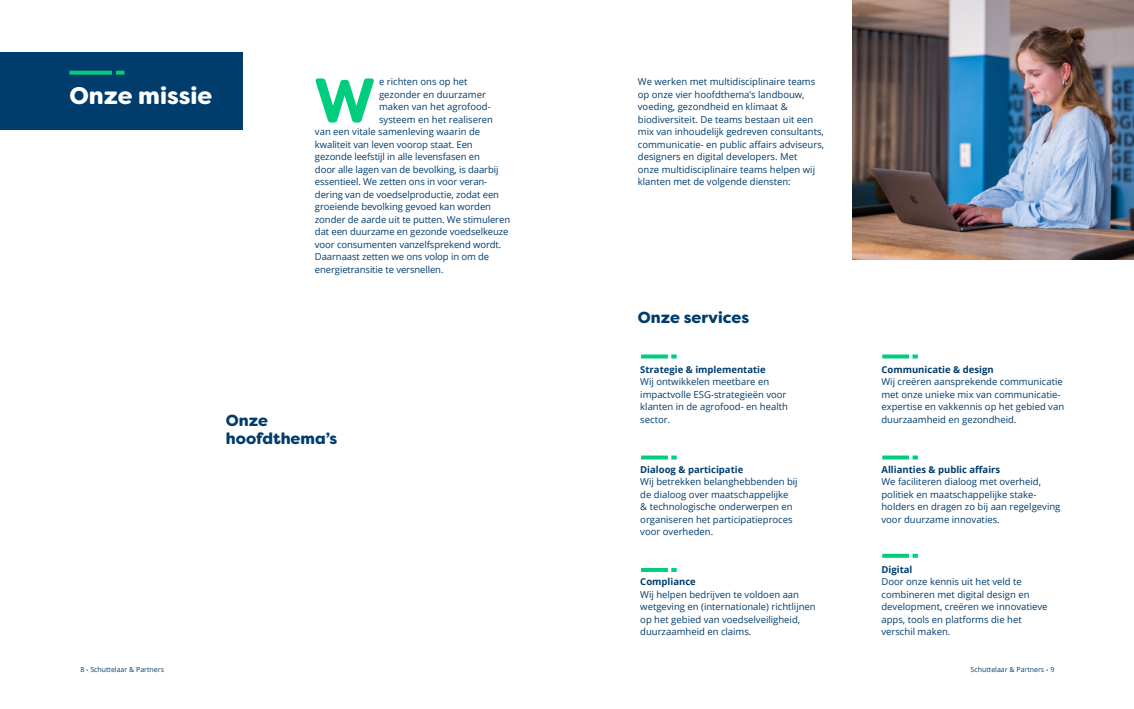
<style>
.page{position:relative;width:1134px;height:709px;background:#fff}
.page>*{position:absolute;margin:0;border:0;box-sizing:border-box;transform-origin:0 0}
.t1{font:700 63.1px "Filson Soft";color:#00cd7d}
.t2{font:900 24px "Filson Soft";color:#fff}
.t3{font:900 16px/18px "Filson Soft";color:#003c6c}
.t4{font:9.5px/12.5px "Open Sans";color:#003c6c}
.t5{font:700 9.5px "Open Sans";color:#003c6c}
.t6{font:7px "Open Sans";color:#003c6c}
.s1{font-family:"Georgia";font-weight:700}
</style>
<div class="page">
<div style="left:0;top:52px;width:242px;height:78px;background:#003c6c"></div>
<svg style="left:69px;top:71px;width:43px;height:4px"></svg>
<svg style="left:116px;top:71px;width:8px;height:4px"></svg>
<img style="left:853px;top:0;width:281px;height:259px">
<svg style="left:641px;top:354px;width:27px;height:4px"></svg>
<svg style="left:671px;top:354px;width:6px;height:4px"></svg>
<svg style="left:882px;top:354px;width:27px;height:4px"></svg>
<svg style="left:912px;top:354px;width:6px;height:4px"></svg>
<svg style="left:641px;top:455px;width:27px;height:4px"></svg>
<svg style="left:671px;top:455px;width:6px;height:4px"></svg>
<svg style="left:882px;top:455px;width:27px;height:4px"></svg>
<svg style="left:912px;top:455px;width:6px;height:4px"></svg>
<hr style="left:641px;top:568px;width:27px;height:4px;background:#00cd7d">
<svg style="left:671px;top:568px;width:6px;height:4px"></svg>
<svg style="left:882px;top:554px;width:27px;height:4px"></svg>
<svg style="left:912px;top:554px;width:6px;height:4px"></svg>
<h2 class="t2" style="left:69px;top:80px;width:144px">Onze missie</h2>
<h1 class="t1" style="left:313px;top:60px;width:64px">W</h1>
<p class="t4" style="left:379px;top:75px;width:90px">e richten ons op het</p>
<p class="t4" style="left:379px;top:88px;width:108px">gezonder en duurzamer</p>
<p class="t4" style="left:379px;top:100px;width:113px">maken van het agrofood-</p>
<p class="t4" style="left:379px;top:113px;width:115px">systeem en het realiseren</p>
<p class="t4" style="left:315px;top:125px;width:167px">van een vitale samenleving waarin de</p>
<p class="t4" style="left:315px;top:138px;width:159px">kwaliteit van leven voorop staat. Een</p>
<p class="t4" style="left:315px;top:150px;width:166px">gezonde leefstijl in alle levensfasen en</p>
<p class="t4" style="left:315px;top:163px;width:185px">door alle lagen van de bevolking, is daarbij</p>
<p class="t4" style="left:315px;top:175px;width:174px">essentieel. We zetten ons in voor veran-</p>
<p class="t4" style="left:315px;top:188px;width:186px">dering van de voedselproductie, zodat een</p>
<p class="t4" style="left:315px;top:200px;width:178px">groeiende bevolking gevoed kan worden</p>
<p class="t4" style="left:315px;top:213px;width:197px">zonder de aarde uit te putten. We stimuleren</p>
<p class="t4" style="left:315px;top:225px;width:195px">dat een duurzame en gezonde voedselkeuze</p>
<p class="t4" style="left:315px;top:238px;width:188px">voor consumenten vanzelfsprekend wordt.</p>
<p class="t4" style="left:315px;top:250px;width:176px">Daarnaast zetten we ons volop in om de</p>
<p class="t4" style="left:315px;top:263px;width:130px">energietransitie te versnellen.</p>
<h3 class="t3" style="left:226px;top:411px;width:113px">Onze hoofdthema’s</h3>
<p class="t4" style="left:638px;top:75px;width:188px">We werken met multidisciplinaire teams op onze vier hoofdthema’s landbouw, voeding, gezondheid en klimaat &amp; biodiversiteit. De teams bestaan uit een mix van inhoudelijk gedreven consultants, communicatie- en public affairs adviseurs, designers en digital developers. Met<br>onze multidisciplinaire teams helpen wij klanten met de volgende diensten:</p>
<h3 class="t3" style="left:638px;top:309px;width:113px">Onze services</h3>
<p class="t5" style="left:640px;top:362px;width:127px">Strategie &amp; implementatie</p>
<p class="t5" style="left:881px;top:362px;width:114px">Communicatie &amp; design</p>
<p class="t4" style="left:640px;top:375px;width:149px">Wij ontwikkelen meetbare en impactvolle ESG-strategieën voor klanten in de agrofood- en health sector.</p>
<p class="t4" style="left:881px;top:375px;width:184px">Wij creëren aansprekende communicatie met onze unieke mix van communicatie&shy;expertise en vakkennis op het gebied van duurzaamheid en gezondheid.</p>
<p class="t5" style="left:640px;top:462px;width:105px">Dialoog &amp; participatie</p>
<p class="t5" style="left:881px;top:462px;width:120px">Allianties &amp; public affairs</p>
<p class="t4" style="left:640px;top:475px;width:159px">Wij betrekken belanghebbenden bij de dialoog over maatschappelijke &amp; technologische onderwerpen en organiseren het participatieproces voor overheden.</p>
<p class="t4" style="left:881px;top:475px;width:180px">We faciliteren dialoog met overheid, politiek en maatschappelijke stake&shy;holders en dragen zo bij aan regelgeving voor duurzame innovaties.</p>
<p class="t5" style="left:640px;top:575px;width:57px">Compliance</p>
<p class="t4" style="left:640px;top:588px;width:177px">Wij helpen bedrijven te voldoen aan wetgeving en (internationale) richtlijnen op het gebied van voedselveiligheid, duurzaamheid en claims.</p>
<p class="t5" style="left:881px;top:562px;width:32px">Digital</p>
<p class="t4" style="left:881px;top:575px;width:168px">Door onze kennis uit het veld te combineren met digital design en development, creëren we innovatieve apps, tools en platforms die het verschil maken.</p>
<p class="t6" style="left:80px;top:664px;width:85px">8 <span class="s1">·</span> Schuttelaar &amp; Partners</p>
<p class="t6" style="left:971px;top:664px;width:85px">Schuttelaar &amp; Partners <span class="s1">·</span> 9</p>
</div>
